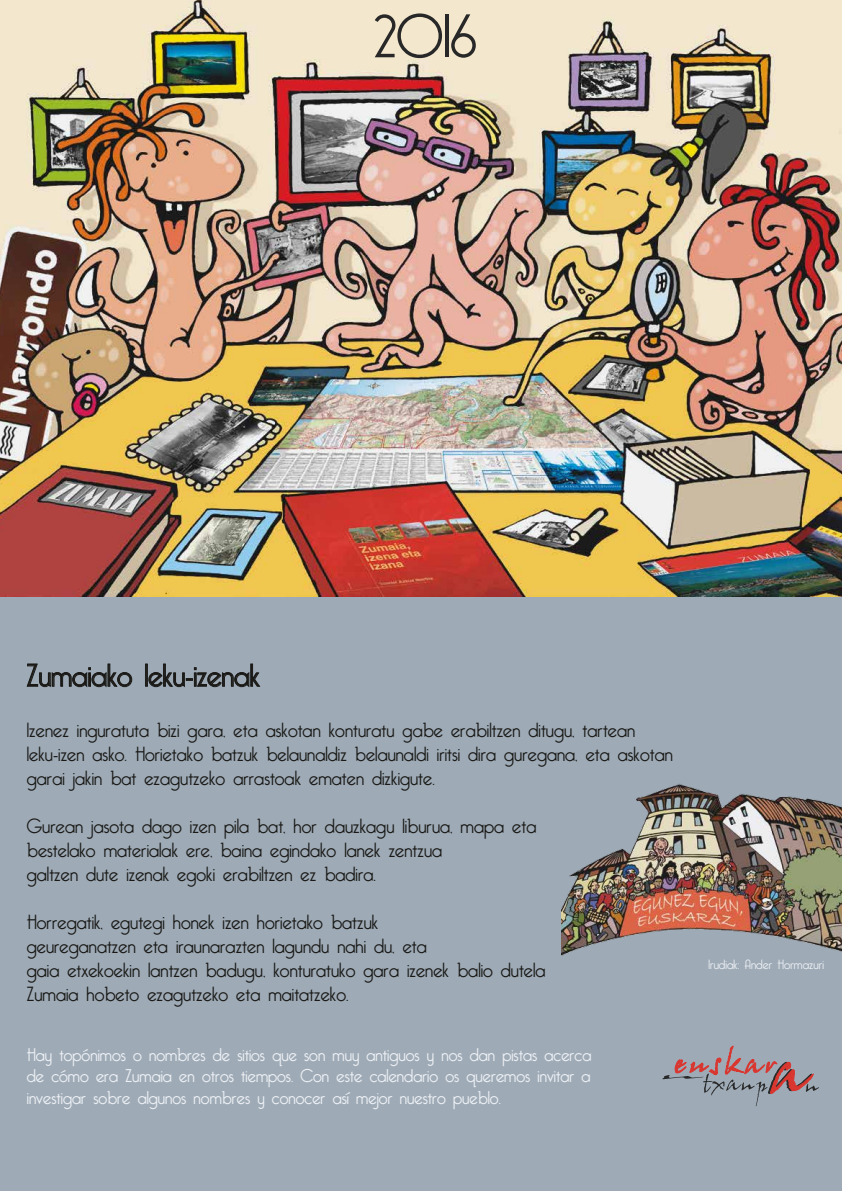
<style>
.page{position:relative;width:842px;height:1191px;background:#fff}
.page>*{position:absolute;margin:0;border:0;box-sizing:border-box;transform-origin:0 0}
.t1{font:300 60px "Bellerose";color:#282828}
.t2{font:300 31px "Bellerose";color:#1a1916}
.t3{font:300 20px/24px "Bellerose";color:#1a1916}
.t4{font:300 18px/21.6px "Bellerose";color:#eff1f5;text-align:justify}
.t5{font:300 13px "Bellerose";color:#eff1f5}
</style>
<div class="page">
<div style="left:0;top:591px;width:842px;height:600px;background:#9eabb7"></div>
<svg style="left:27px;top:664px;width:105px;height:23px"></svg>
<div style="left:145px;top:664px;width:3px;height:23px;border:1px solid #1a1916"></div>
<svg style="left:148px;top:664px;width:112px;height:23px"></svg>
<svg style="left:663px;top:1046px;width:156px;height:60px"></svg>
<img style="left:561px;top:784px;width:281px;height:172px">
<img style="left:0;top:0;width:842px;height:597px">
<h1 class="t1" style="left:373px;top:2px;width:105px">2016</h1>
<h2 class="t2" style="left:27px;top:658px;width:234px">Zumaiako leku-izenak</h2>
<p class="t3" style="left:27px;top:718px;width:647px">Izenez inguratuta bizi gara, eta askotan konturatu gabe erabiltzen ditugu, tartean leku-izen asko. Horietako batzuk belaunaldiz belaunaldi iritsi dira guregana, eta askotan garai jakin bat ezagutzeko arrastoak ematen dizkigute.</p>
<p class="t3" style="left:27px;top:814px;width:511px">Gurean jasota dago izen pila bat, hor dauzkagu liburua, mapa eta bestelako materialak ere, baina egindako lanek zentzua<br>galtzen dute izenak egoki erabiltzen ez badira.</p>
<p class="t3" style="left:27px;top:910px;width:520px">Horregatik, egutegi honek izen horietako batzuk<br>geureganatzen eta iraunarazten lagundu nahi du, eta<br>gaia etxekoekin lantzen badugu, konturatuko gara izenek balio dutela Zumaia hobeto ezagutzeko eta maitatzeko.</p>
<p class="t4" style="left:27px;top:1044px;width:566px">Hay topónimos o nombres de sitios que son muy antiguos y nos dan pistas acerca de cómo era Zumaia en otros tiempos. Con este calendario os queremos invitar a investigar sobre algunos nombres y conocer así mejor nuestro pueblo.</p>
<p class="t5" style="left:709px;top:957px;width:117px">Irudiak: Ander Hormazuri</p>
</div>
